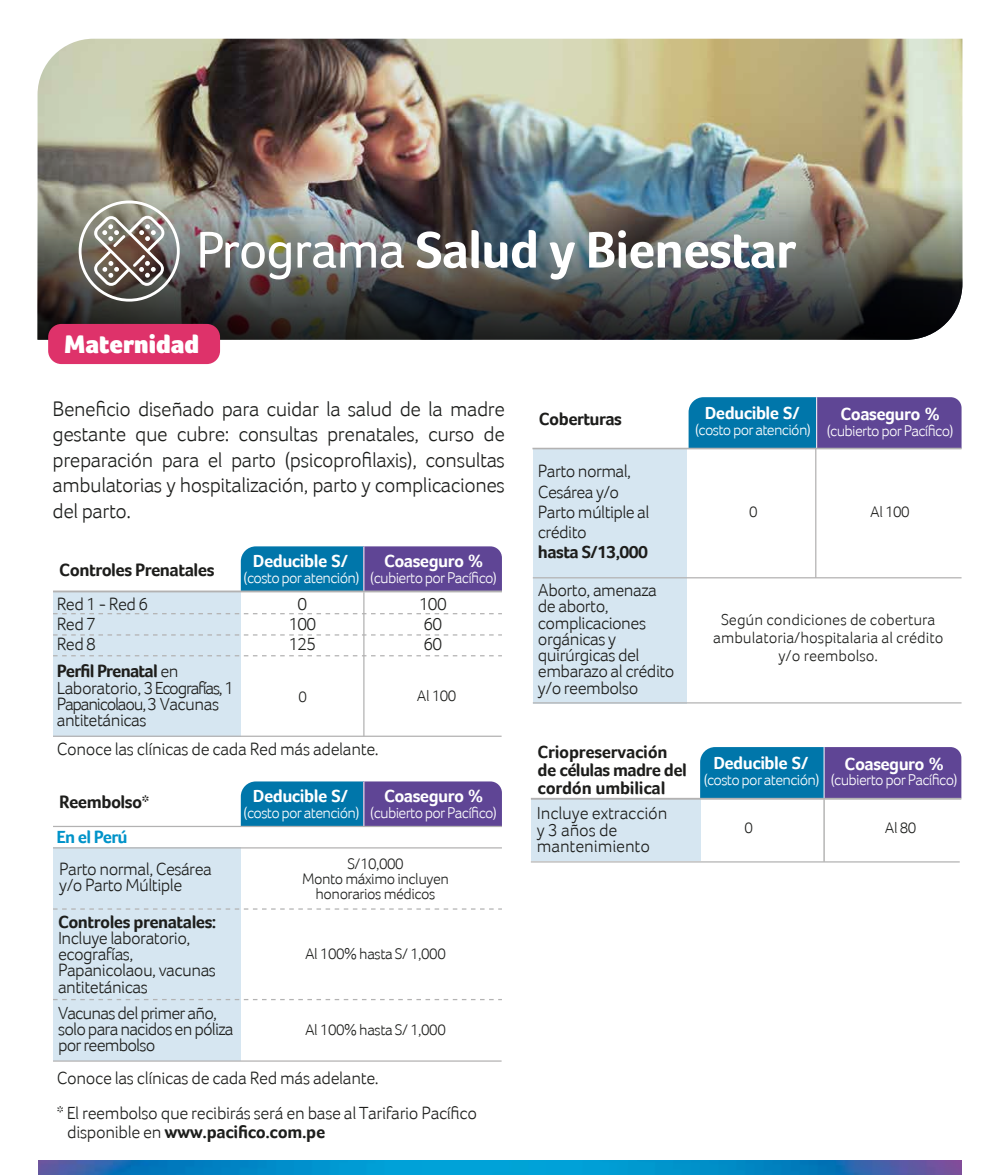
<style>
.page{position:relative;width:1000px;height:1175px;background:#fff}
.page>*{position:absolute;margin:0;border:0;box-sizing:border-box;transform-origin:0 0}
.t1{font:700 52.88px "Foco";letter-spacing:-.02em;color:#fff}
.t2{font:900 26.12px "Foco";color:#fff}
.t3{font:300 21.25px/25.5px "Foco";letter-spacing:-.02em;color:#1d1e1c;text-align:justify}
.t4{font:700 18.12px "Foco";letter-spacing:-.03em;color:#1d1d1b}
.t5{font:300 18px/20.2px "Foco";letter-spacing:-.03em;color:#1d1e1c}
.t6{font:300 18px/16.2px "Foco";letter-spacing:-.03em;color:#1d1d1b}
.t7{font:700 18px "Foco";letter-spacing:-.03em;color:#fff}
.t8{font:700 18px/17.8px "Foco";letter-spacing:-.015em;color:#1d1d1b}
.t9{font:300 18px/16.2px "Foco";letter-spacing:-.01em;color:#1d1e1c}
.t10{font:700 18px "Foco";letter-spacing:-.03em;color:#1d1e1c}
.t11{font:700 18px "Foco";letter-spacing:-.035em;color:#1d1d1b}
.t12{font:700 18px "Foco";letter-spacing:-.045em;color:#0093c9}
.t13{font:300 16.25px/17.8px "Foco";color:#1d1e1c;text-align:center}
.t14{font:300 15.75px "Foco";letter-spacing:-.045em;color:#fff}
.t15{font:300 15.75px/15.2px "Foco";letter-spacing:-.03em;color:#1d1e1c;text-align:center}
.t16{font:300 15.75px "Foco";color:#1d1d1b}
.s1{font-weight:400}
.s2{font-weight:700}
</style>
<div class="page">
<div style="left:53px;top:591px;width:188px;height:146px;background:#d6e6f1"></div>
<div style="left:53px;top:847px;width:188px;height:214px;background:#d6e6f1"></div>
<div style="left:700px;top:747px;width:125px;height:51px;background:#0076aa"></div>
<div style="left:824px;top:747px;width:137px;height:51px;background:#5f4595"></div>
<hr style="left:824px;top:747px;width:1px;height:51px;background:#fff">
<div style="left:241px;top:546px;width:122px;height:45px;background:#0076aa"></div>
<div style="left:364px;top:546px;width:138px;height:45px;background:#5f4595"></div>
<svg style="left:53px;top:655px;width:449px;height:1px"></svg>
<svg style="left:53px;top:634px;width:449px;height:2px"></svg>
<svg style="left:53px;top:613px;width:449px;height:1px"></svg>
<hr style="left:363px;top:592px;width:2px;height:144px;background:#b3b2b2">
<hr style="left:53px;top:591px;width:449px;height:1px;background:#b3b2b2">
<hr style="left:53px;top:736px;width:449px;height:1px;background:#b3b2b2">
<div style="left:531px;top:799px;width:169px;height:62px;background:#d6e6f1"></div>
<div style="left:241px;top:781px;width:122px;height:45px;background:#0076aa"></div>
<div style="left:364px;top:781px;width:138px;height:45px;background:#5f4595"></div>
<svg style="left:53px;top:908px;width:449px;height:2px"></svg>
<svg style="left:53px;top:999px;width:449px;height:1px"></svg>
<hr style="left:53px;top:826px;width:449px;height:1px;background:#b3b2b2">
<hr style="left:53px;top:847px;width:449px;height:2px;background:#b3b2b2">
<hr style="left:53px;top:1060px;width:449px;height:2px;background:#b3b2b2">
<hr style="left:531px;top:861px;width:429px;height:2px;background:#b3b2b2">
<hr style="left:531px;top:798px;width:430px;height:2px;background:#b3b2b2">
<hr style="left:824px;top:799px;width:1px;height:63px;background:#9d9d9c">
<img style="left:39px;top:1161px;width:922px;height:14px">
<img style="left:38px;top:39px;width:924px;height:115px">
<img style="left:38px;top:154px;width:924px;height:11px">
<img style="left:38px;top:165px;width:924px;height:175px">
<svg style="left:79px;top:201px;width:101px;height:101px"></svg>
<div style="left:48px;top:324px;width:172px;height:40px;background:#de326a;border-radius:13px"></div>
<div style="left:689px;top:397px;width:127px;height:51px;background:#0076aa"></div>
<div style="left:816px;top:397px;width:146px;height:51px;background:#5f4695"></div>
<hr style="left:816px;top:397px;width:1px;height:52px;background:#fff">
<div style="left:533px;top:448px;width:154px;height:255px;background:#d6e6f1"></div>
<hr style="left:532px;top:448px;width:430px;height:1px;background:#b3b2b2">
<hr style="left:533px;top:577px;width:429px;height:1px;background:#b3b2b2">
<hr style="left:815px;top:449px;width:1px;height:129px;background:#b3b2b2">
<hr style="left:533px;top:702px;width:429px;height:2px;background:#b3b2b2">
<h1 class="t1" style="left:196px;top:219px;width:601px"><span class="s1">Programa</span> Salud y Bienestar</h1>
<h2 class="t2" style="left:64px;top:329px;width:136px">Maternidad</h2>
<p class="t3" style="left:53px;top:395px;width:454px">Beneficio diseñado para cuidar la salud de la madre gestante que cubre: consultas prenatales, curso de preparación para el parto (psicoprofilaxis), consultas ambulatorias y hospitalización, parto y complicaciones del parto.</p>
<p class="t4" style="left:59px;top:559px;width:157px">Controles Prenatales</p>
<p class="t7" style="left:253px;top:550px;width:96px">Deducible S/</p>
<p class="t14" style="left:244px;top:568px;width:117px">(costo por atención)</p>
<p class="t7" style="left:384px;top:550px;width:101px">Coaseguro %</p>
<p class="t14" style="left:370px;top:568px;width:128px">(cubierto por Pacífico)</p>
<p class="t5" style="left:57px;top:593px;width:93px">Red 1 - Red 6<br>Red 7<br>Red 8</p>
<p class="t5" style="left:288px;top:593px;width:30px;text-align:center">0<br>100<br>125</p>
<p class="t5" style="left:419px;top:593px;width:30px">100<br>60<br>60</p>
<p class="t6" style="left:57px;top:663px;width:178px"><span class="s2">Perfil Prenatal</span> en<br>Laboratorio, 3 Ecografías, 1<br>Papanicolaou, 3 Vacunas antitetánicas</p>
<p class="t15" style="left:417px;top:688px;width:41px">Al 100</p>
<p class="t15" style="left:298px;top:689px;width:10px">0</p>
<p class="t5" style="left:57px;top:738px;width:324px">Conoce las clínicas de cada Red más adelante.</p>
<p class="t4" style="left:59px;top:791px;width:91px">Reembolso*</p>
<p class="t12" style="left:57px;top:826px;width:72px">En el Perú</p>
<p class="t5" style="left:59px;top:860px;width:154px;line-height:16.2px">Parto normal, Cesárea y/o Parto Múltiple</p>
<p class="t10" style="left:58px;top:911px;width:160px">Controles prenatales:</p>
<p class="t5" style="left:58px;top:929px;width:160px;line-height:16.2px">Incluye laboratorio, ecografías,<br>Papanicolaou, vacunas antitetánicas</p>
<p class="t5" style="left:58px;top:1005px;width:177px;line-height:16.2px">Vacunas del primer año, solo para nacidos en póliza por reembolso</p>
<p class="t7" style="left:253px;top:785px;width:96px">Deducible S/</p>
<p class="t14" style="left:244px;top:803px;width:117px">(costo por atención)</p>
<p class="t7" style="left:384px;top:785px;width:101px">Coaseguro %</p>
<p class="t14" style="left:370px;top:803px;width:128px">(cubierto por Pacífico)</p>
<p class="t15" style="left:302px;top:856px;width:148px">S/10,000<br>Monto máximo incluyen honorarios médicos</p>
<p class="t15" style="left:305px;top:946px;width:142px">Al 100% hasta S/ 1,000</p>
<p class="t15" style="left:305px;top:1022px;width:142px">Al 100% hasta S/ 1,000</p>
<p class="t5" style="left:57px;top:1068px;width:324px">Conoce las clínicas de cada Red más adelante.</p>
<p class="t5" style="left:67px;top:1103px;width:411px;line-height:19.1px;text-indent:-10px">* El reembolso que recibirás será en base al Tarifario Pacífico disponible en <span class="s2">www.pacifico.com.pe</span></p>
<p class="t7" style="left:705px;top:402px;width:96px">Deducible S/</p>
<p class="t14" style="left:695px;top:421px;width:117px">(costo por atención)</p>
<p class="t8" style="left:539px;top:410px;width:85px">Coberturas</p>
<p class="t7" style="left:841px;top:403px;width:101px">Coaseguro %</p>
<p class="t14" style="left:827px;top:421px;width:128px">(cubierto por Pacífico)</p>
<p class="t6" style="left:538px;top:461px;width:113px;line-height:20.2px">Parto normal,<br>Cesárea y/o<br>Parto múltiple al crédito</p>
<p class="t11" style="left:538px;top:542px;width:112px">hasta S/13,000</p>
<p class="t6" style="left:538px;top:582px;width:138px">Aborto, amenaza de aborto, complicaciones orgánicas y quirúrgicas del embarazo al crédito y/o reembolso</p>
<p class="t16" style="left:749px;top:503px;width:10px">0</p>
<p class="t16" style="left:870px;top:503px;width:41px">Al 100</p>
<p class="t13" style="left:713px;top:611px;width:232px">Según condiciones de cobertura ambulatoria/hospitalaria al crédito y/o reembolso.</p>
<p class="t8" style="left:538px;top:743px;width:151px">Criopreservación de células madre del cordón umbilical</p>
<p class="t9" style="left:537px;top:805px;width:132px">Incluye extracción y 3 años de mantenimiento</p>
<p class="t7" style="left:713px;top:752px;width:96px">Deducible S/</p>
<p class="t14" style="left:704px;top:770px;width:117px">(costo por atención)</p>
<p class="t7" style="left:845px;top:753px;width:101px">Coaseguro %</p>
<p class="t14" style="left:831px;top:771px;width:128px">(cubierto por Pacífico)</p>
<p class="t15" style="left:744px;top:820px;width:10px">0</p>
<p class="t15" style="left:885px;top:820px;width:33px">Al 80</p>
</div>
